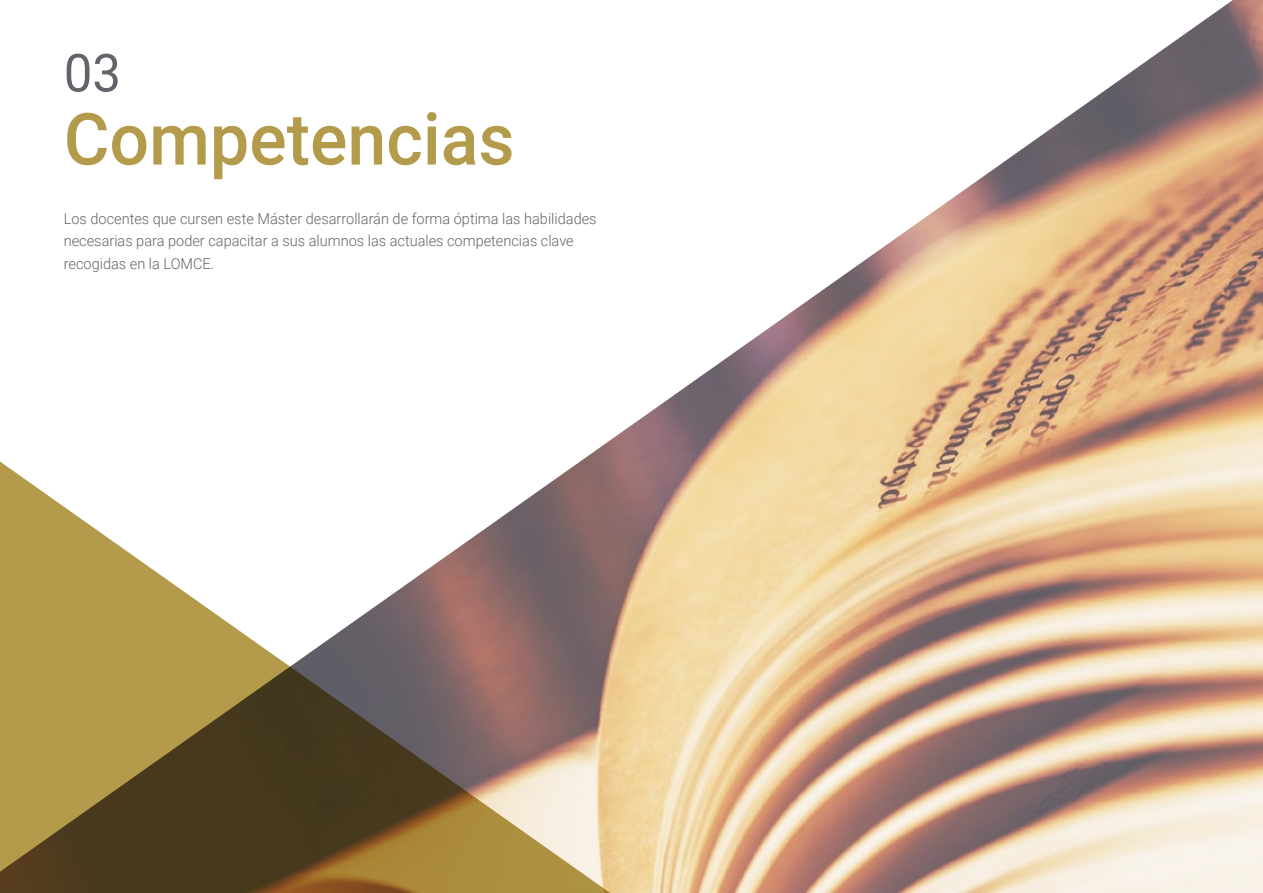
<style>
.page{position:relative;width:1263px;height:893px;background:#fff}
.page>*{position:absolute;margin:0;border:0;box-sizing:border-box;transform-origin:0 0}
.t1{font:500 72px "Roboto";color:#b39b4b}
.t2{font:52.5px "Roboto";color:#61646a}
.t3{font:300 15px/22.5px "Roboto";color:#61646a}
</style>
<div class="page">
<img style="left:602px;top:0;width:661px;height:893px">
<svg style="left:0;top:446px;width:640px;height:447px"></svg>
<h2 class="t2" style="left:64px;top:36px;width:59px">03</h2>
<h1 class="t1" style="left:64px;top:89px;width:452px">Competencias</h1>
<p class="t3" style="left:64px;top:207px;width:534px">Los docentes que cursen este Máster desarrollarán de forma óptima las habilidades necesarias para poder capacitar a sus alumnos las actuales competencias clave recogidas en la LOMCE.</p>
</div>
